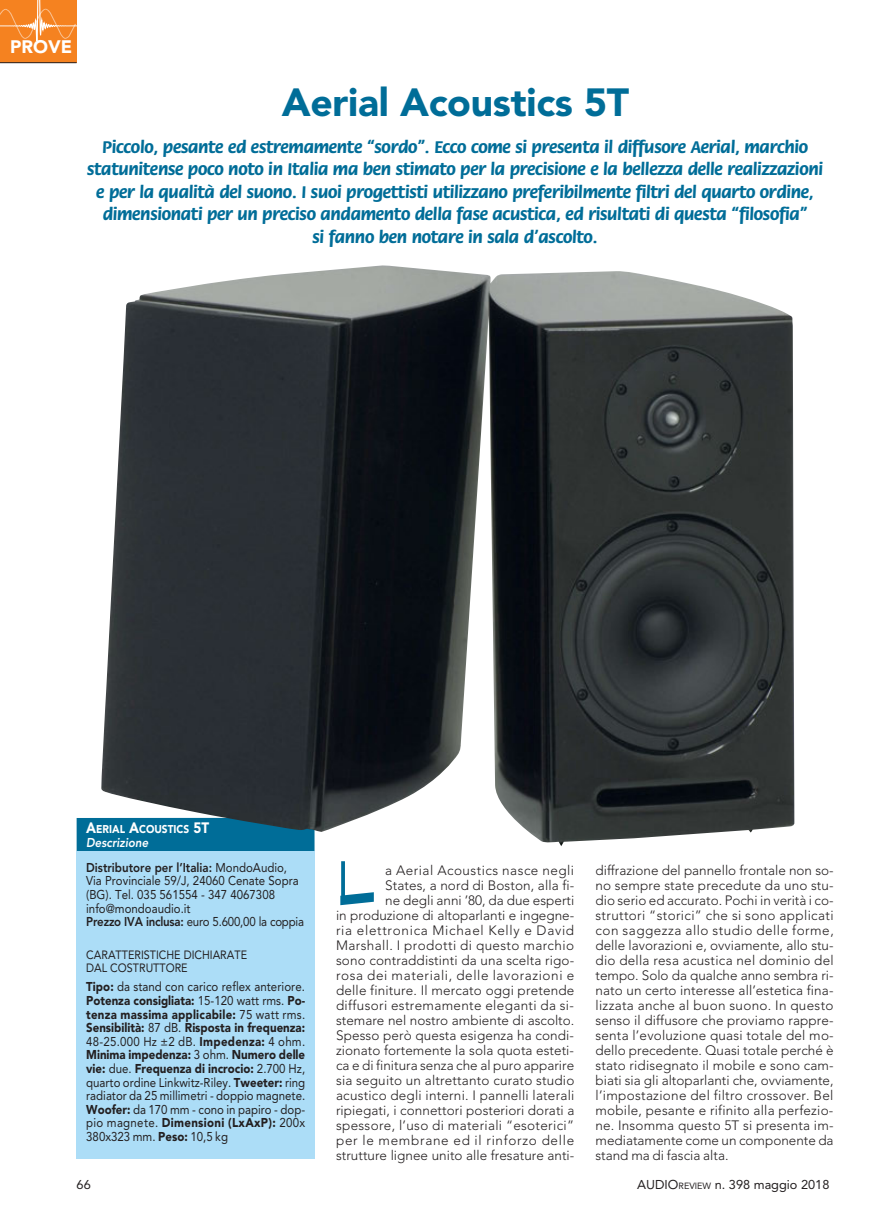
<style>
.page{position:relative;width:892px;height:1214px;background:#fff}
.page>*{position:absolute;margin:0;border:0;box-sizing:border-box;transform-origin:0 0}
.t1{font:700 69px "Graphite Std";color:#006d98}
.t2{font:900 39px "Avenir";letter-spacing:-.005em;color:#006d98}
.t3{font:700 18px/22.5px "Flora Std";letter-spacing:-.015em;color:#006d98;text-align:center}
.t4{font:900 18px "Avenir";color:#fff}
.t5{font:300 13.5px/15px "Avenir";letter-spacing:.01em;color:#231f20;text-align:right}
.t6{font:12.75px/13.6px "Avenir";color:#231f20;scale:.9 1}
.t7{font:800 12.75px/24.8px "Avenir";color:#231f20;scale:.9 1}
.t8{font:12.75px "Avenir";color:#231f20}
.t9{font:12px/12.8px "Avenir";color:#231f20;scale:.9 1}
.t10{font:900 11.25px "Avenir";color:#fff;scale:.9 1}
.s1{font-size:15px}
.s2{font-style:italic;color:#fff}
.s3{font-weight:400}
.s4{font-weight:800}
.s5{font-weight:900}
.s6{font-size:9px}
</style>
<div class="page">
<div style="left:0;top:0;width:77px;height:63px;background:#f58220"></div>
<hr style="left:0;top:62px;width:77px;height:1px;background:#231f20">
<div style="left:77px;top:818px;width:237px;height:34px;background:#006d98"></div>
<div style="left:77px;top:851px;width:238px;height:307px;background:#acddf7"></div>
<img style="left:101px;top:265px;width:693px;height:581px">
<svg style="left:0;top:0;width:77px;height:40px"></svg>
<h3 class="t4" style="left:10px;top:32px;width:63px">PROVE</h3>
<h2 class="t2" style="left:282px;top:69px;width:349px">Aerial Acoustics 5T</h2>
<p class="t3" style="left:87px;top:137px;width:737px">Piccolo, pesante ed estremamente “sordo”. Ecco come si presenta il diffusore Aerial, marchio statunitense poco noto in Italia ma ben stimato per la precisione e la bellezza delle realizzazioni e per la qualità del suono. I suoi progettisti utilizzano preferibilmente filtri del quarto ordine, dimensionati per un preciso andamento della fase acustica, ed risultati di questa “filosofia”<br>si fanno ben notare in sala d’ascolto.</p>
<p class="t10" style="left:86px;top:820px;width:138px"><span class="s1">A</span>ERIAL <span class="s1">A</span>COUSTICS <span class="s1">5T</span></p>
<p class="t7" style="left:86px;top:830px;width:225px"><span class="s2">Descrizione<br></span>Distributore per l’Italia: <span class="s3">MondoAudio,</span></p>
<p class="t6" style="left:86px;top:873px;width:244px">Via Provinciale 59/J, 24060 Cenate Sopra (BG). Tel. 035 561554 - 347 4067308 info@mondoaudio.it<br><span class="s4">Prezzo IVA inclusa:</span> euro 5.600,00 la coppia</p>
<p class="t9" style="left:86px;top:948px;width:180px">CARATTERISTICHE DICHIARATE<br>DAL COSTRUTTORE</p>
<p class="t6" style="left:86px;top:979px;width:245px;text-align:justify"><span class="s5">Tipo:</span> da stand con carico reflex anteriore.<br><span class="s5">Potenza consigliata:</span> 15-120 watt rms. <span class="s5">Po&shy;tenza massima applicabile:</span> 75 watt rms.<br><span class="s5">Sensibilità:</span> 87 dB. <span class="s5">Risposta in frequenza:<br></span>48-25.000 Hz ±2 dB. <span class="s5">Impedenza:</span> 4 ohm.<br><span class="s5">Minima impedenza:</span> 3 ohm. <span class="s5">Numero delle vie:</span> due. <span class="s5">Frequenza di incrocio:</span> 2.700 Hz, quarto ordine Linkwitz-Riley. <span class="s5">Tweeter:</span> ring radiator da 25 millimetri - doppio magnete.<br><span class="s5">Woofer:</span> da 170 mm - cono in papiro - dop&shy;pio magnete. <span class="s5">Dimensioni (LxAxP):</span> 200x 380x323 mm. <span class="s5">Peso:</span> 10,5 kg</p>
<h1 class="t1" style="left:336px;top:856px;width:40px">L</h1>
<p class="t5" style="left:336px;top:862px;width:240px">a Aerial Acoustics nasce negli<br>States, a nord di Boston, alla fi-<br>ne degli anni ’80, da due esperti<br>in produzione di altoparlanti e ingegne&shy;ria elettronica Michael Kelly e David Marshall. I prodotti di questo marchio sono contraddistinti da una scelta rigo&shy;rosa dei materiali, delle lavorazioni e delle finiture. Il mercato oggi pretende diffusori estremamente eleganti da si&shy;stemare nel nostro ambiente di ascolto.<br>Spesso però questa esigenza ha condi&shy;zionato fortemente la sola quota esteti&shy;ca e di finitura senza che al puro apparire sia seguito un altrettanto curato studio acustico degli interni. I pannelli laterali ripiegati, i connettori posteriori dorati a spessore, l’uso di materiali “esoterici” per le membrane ed il rinforzo delle strutture lignee unito alle fresature anti-</p>
<p class="t5" style="left:595px;top:862px;width:240px;text-align:justify">diffrazione del pannello frontale non so&shy;no sempre state precedute da uno stu&shy;dio serio ed accurato. Pochi in verità i co&shy;struttori “storici” che si sono applicati con saggezza allo studio delle forme, delle lavorazioni e, ovviamente, allo stu&shy;dio della resa acustica nel dominio del tempo. Solo da qualche anno sembra ri&shy;nato un certo interesse all’estetica fina&shy;lizzata anche al buon suono. In questo senso il diffusore che proviamo rappre&shy;senta l’evoluzione quasi totale del mo&shy;dello precedente. Quasi totale perché è stato ridisegnato il mobile e sono cam&shy;biati sia gli altoparlanti che, ovviamente, l’impostazione del filtro crossover. Bel mobile, pesante e rifinito alla perfezio&shy;ne. Insomma questo 5T si presenta im&shy;mediatamente come un componente da stand ma di fascia alta.</p>
<p class="t8" style="left:77px;top:1174px;width:16px">66</p>
<p class="t8" style="left:637px;top:1174px;width:194px">AUDIO<span class="s6">REVIEW</span> n. 398 maggio 2018</p>
</div>
